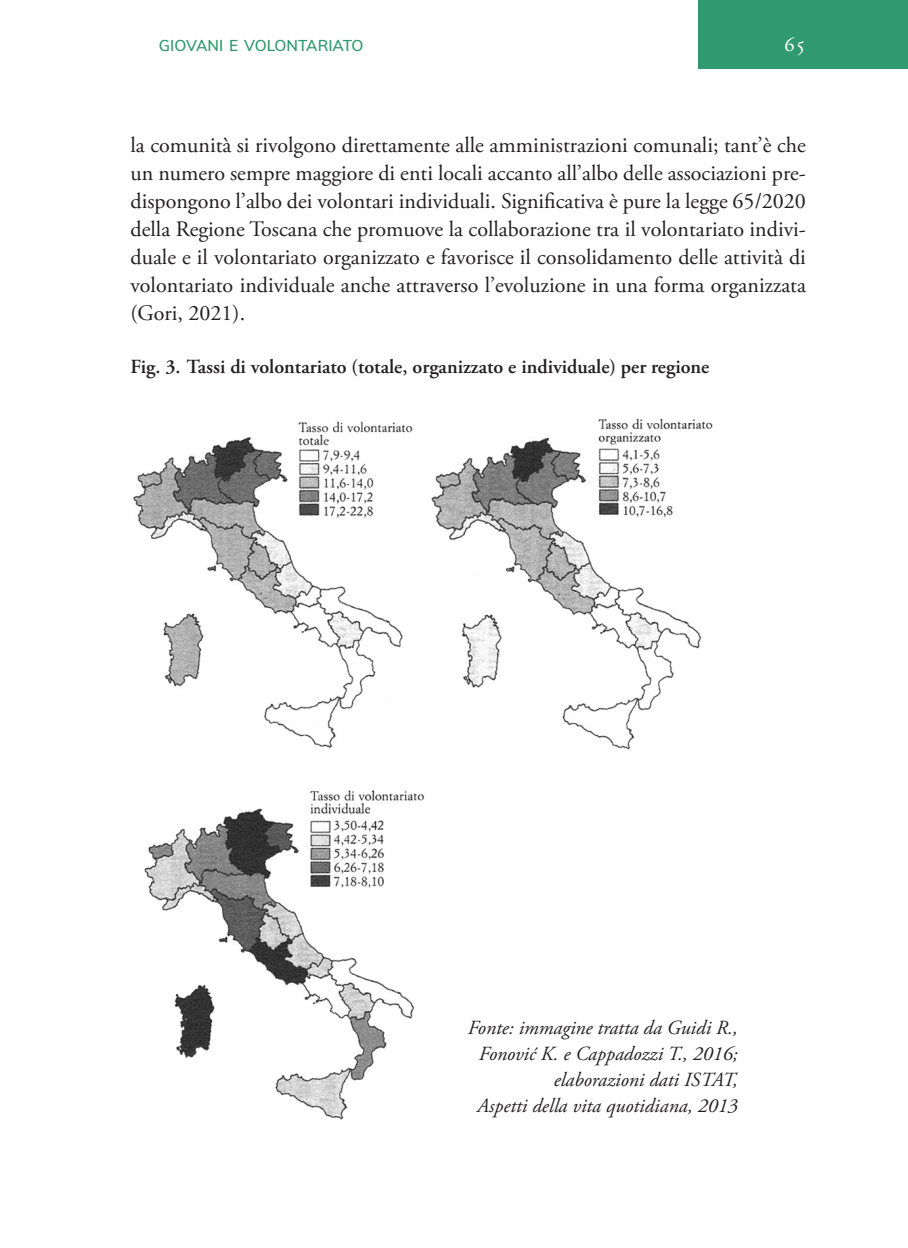
<style>
.page{position:relative;width:908px;height:1248px;background:#fff}
.page>*{position:absolute;margin:0;border:0;box-sizing:border-box;transform-origin:0 0}
.testo{font:22px/28px "Adobe Garamond Pro";color:#231f20;text-align:justify}
.t1{font:22px "Adobe Garamond Pro";color:#fff}
.immagine_sotto{font:italic 20px/26px "Adobe Garamond Pro";color:#231f20;text-align:right}
.immagine_titolo{font:600 20px "Adobe Garamond Pro";color:#231f20}
.t2{font:600 15.4px "Muli";color:#319970}
</style>
<div class="page">
<div style="left:697px;top:0;width:210px;height:68px;background:#319970"></div>
<img style="left:133px;top:418px;width:580px;height:332px">
<img style="left:144px;top:790px;width:280px;height:330px">
<p class="t2" style="left:159px;top:34px;width:206px">GIOVANI E VOLONTARIATO</p>
<p class="t1" style="left:783px;top:30px;width:23px">65</p>
<p class="testo" style="left:130px;top:132px;width:676px">la comunità si rivolgono direttamente alle amministrazioni comunali; tant’è che un numero sempre maggiore di enti locali accanto all’albo delle associazioni pre&shy;dispongono l’albo dei volontari individuali. Significativa è pure la legge 65/2020 della Regione Toscana che promuove la collaborazione tra il volontariato indivi&shy;duale e il volontariato organizzato e favorisce il consolidamento delle attività di volontariato individuale anche attraverso l’evoluzione in una forma organizzata (Gori, 2021).</p>
<p class="immagine_titolo" style="left:130px;top:355px;width:580px">Fig. 3. Tassi di volontariato (totale, organizzato e individuale) per regione</p>
<p class="immagine_sotto" style="left:467px;top:1014px;width:271px">Fonte: immagine tratta da Guidi R.,<br>Fonović K. e Cappadozzi T., 2016; elaborazioni dati ISTAT,</p>
<p class="immagine_sotto" style="left:477px;top:1092px;width:262px">Aspetti della vita quotidiana, 2013</p>
</div>
